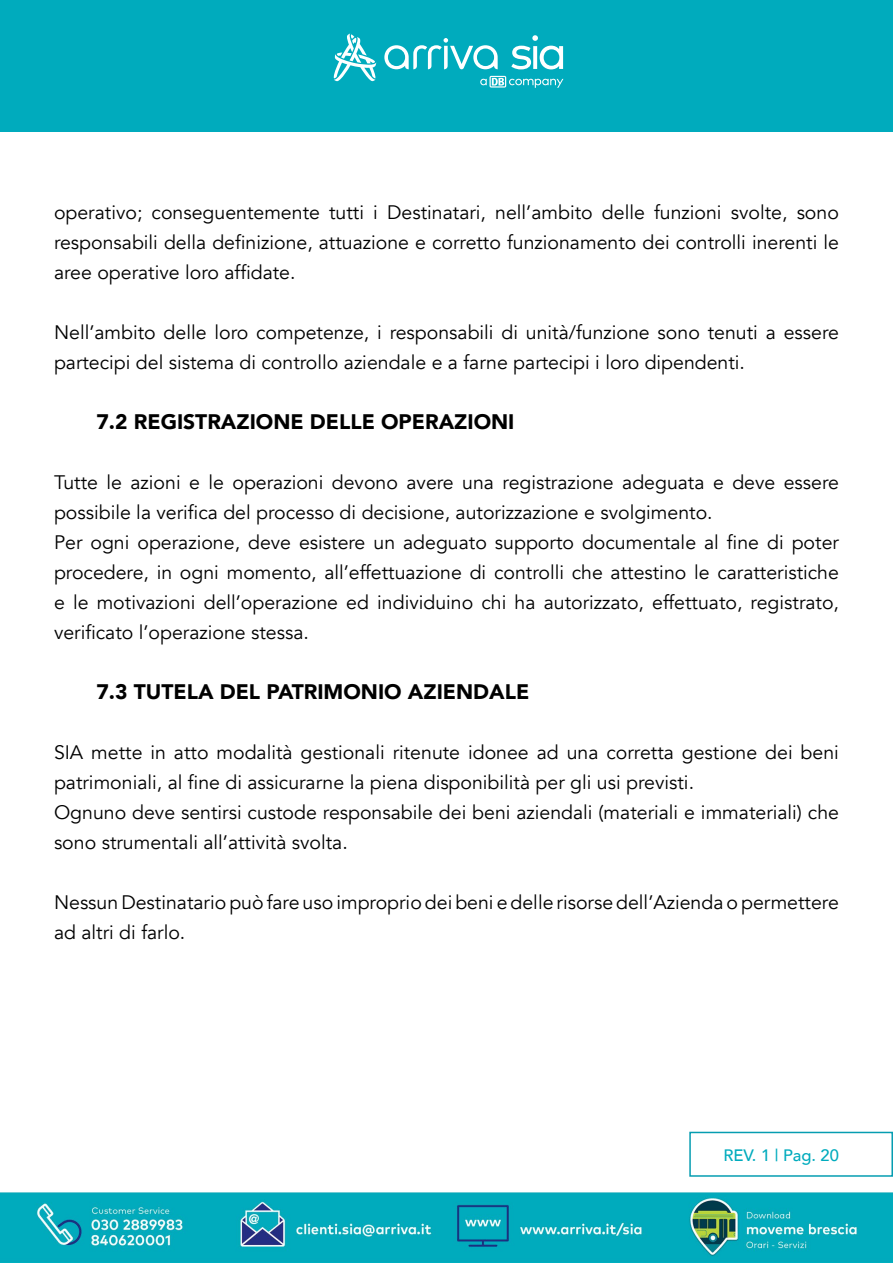
<style>
.page{position:relative;width:893px;height:1263px;background:#fff}
.page>*{position:absolute;margin:0;border:0;box-sizing:border-box;transform-origin:0 0}
.t1{font:900 21px "Avenir";color:#000}
.t2{font:19.5px/30px "Avenir";color:#000}
.t3{font:500 16.5px "Avenir";color:#00abbd}
</style>
<div class="page">
<div style="left:0;top:0;width:893px;height:132px;background:#00abbd"></div>
<svg style="left:384px;top:38px;width:114px;height:31px"></svg>
<svg style="left:334px;top:33px;width:42px;height:48px"></svg>
<svg style="left:511px;top:35px;width:52px;height:34px"></svg>
<svg style="left:480px;top:76px;width:83px;height:12px"></svg>
<img style="left:0;top:1192px;width:893px;height:71px">
<div style="left:689px;top:1132px;width:204px;height:45px;border:2px solid #069db1"></div>
<p class="t2" style="left:54px;top:198px;width:786px;text-align:justify">operativo; conseguentemente tutti i Destinatari, nell’ambito delle funzioni svolte, sono responsabili della definizione, attuazione e corretto funzionamento dei controlli inerenti le aree operative loro affidate.</p>
<p class="t2" style="left:54px;top:318px;width:786px">Nell’ambito delle loro competenze, i responsabili di unità/funzione sono tenuti a essere partecipi del sistema di controllo aziendale e a farne partecipi i loro dipendenti.</p>
<p class="t1" style="left:97px;top:404px;width:419px">7.2 REGISTRAZIONE DELLE OPERAZIONI</p>
<p class="t2" style="left:54px;top:468px;width:786px">Tutte le azioni e le operazioni devono avere una registrazione adeguata e deve essere possibile la verifica del processo di decisione, autorizzazione e svolgimento.<br>Per ogni operazione, deve esistere un adeguato supporto documentale al fine di poter procedere, in ogni momento, all’effettuazione di controlli che attestino le caratteristiche e le motivazioni dell’operazione ed individuino chi ha autorizzato, effettuato, registrato, verificato l’operazione stessa.</p>
<p class="t1" style="left:97px;top:674px;width:434px">7.3 TUTELA DEL PATRIMONIO AZIENDALE</p>
<p class="t2" style="left:54px;top:738px;width:786px">SIA mette in atto modalità gestionali ritenute idonee ad una corretta gestione dei beni patrimoniali, al fine di assicurarne la piena disponibilità per gli usi previsti.<br>Ognuno deve sentirsi custode responsabile dei beni aziendali (materiali e immateriali) che sono strumentali all’attività svolta.</p>
<p class="t2" style="left:54px;top:888px;width:786px">Nessun Destinatario può fare uso improprio dei beni e delle risorse dell’Azienda o permettere ad altri di farlo.</p>
<p class="t3" style="left:723px;top:1141px;width:117px">REV. 1 | Pag. 20</p>
</div>
